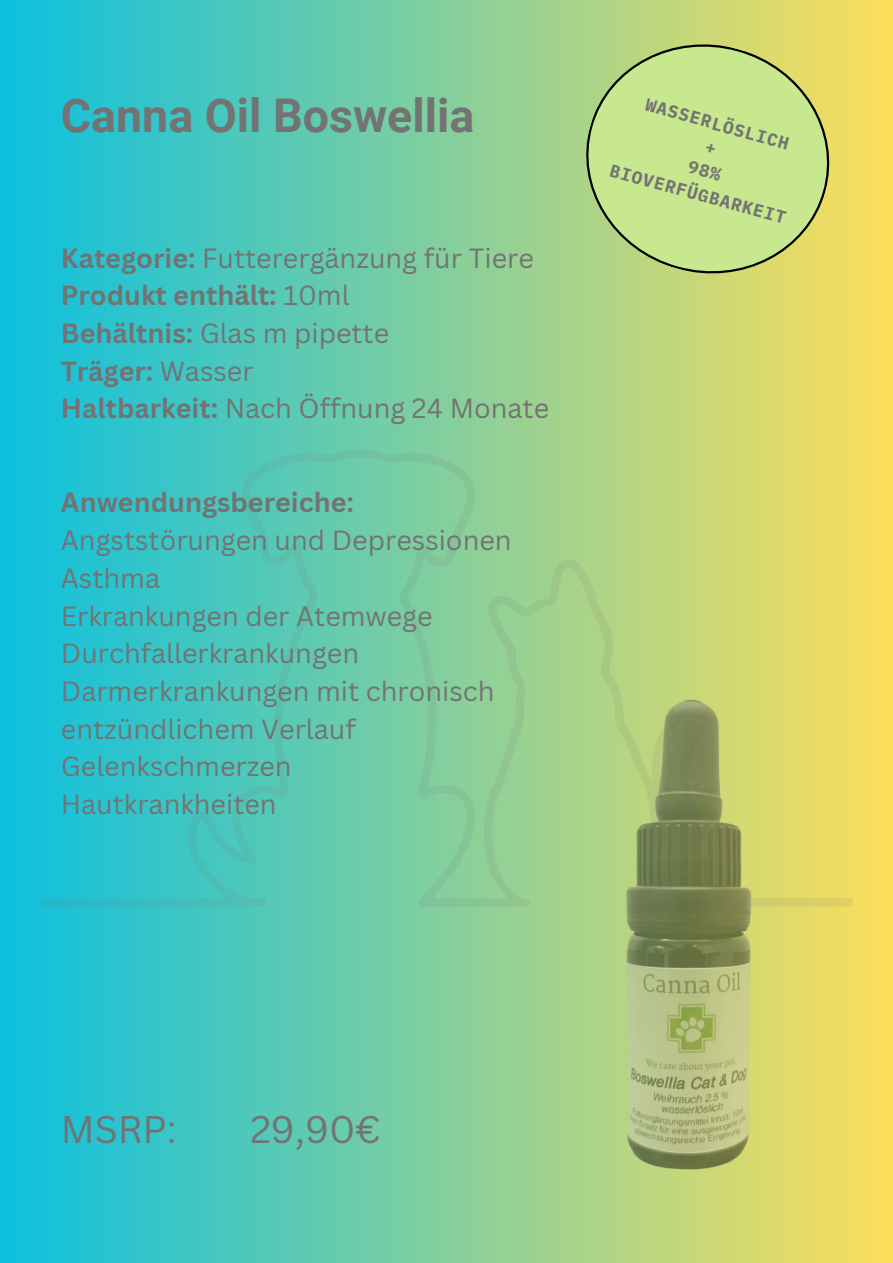
<style>
.page{position:relative;width:893px;height:1263px;background:#fff}
.page>*{position:absolute;margin:0;border:0;box-sizing:border-box;transform-origin:0 0}
.t1{font:700 46.5px "Roboto";color:#737373}
.t2{font:37.5px "Canva Sans";color:#737373}
.t3{font:27px/37.7px "Canva Sans";color:#737373}
.t4{font:700 27px "Canva Sans";color:#737373}
.t5{font:700 17.62px/24.2px "IBM Plex Mono";color:#737373;text-align:center}
.s1{font-weight:700}
</style>
<div class="page">
<div style="left:0;top:0;width:893px;height:1263px;background:linear-gradient(to right,#0bc0df,#fdde5a)"></div>
<img style="left:587px;top:908px;width:202px;height:282px">
<svg style="left:573px;top:31px;width:269px;height:256px;background:#c4dc81"></svg>
<svg style="left:40px;top:448px;width:812px;height:460px;background:#80ca9a"></svg>
<svg style="left:687px;top:160px;width:35px;height:21px"></svg>
<h1 class="t1" style="left:61px;top:89px;width:415px">Canna Oil Boswellia</h1>
<p class="t3" style="left:61px;top:238px;width:490px"><span class="s1">Kategorie:</span> Futterergänzung für Tiere<br><span class="s1">Produkt enthält:</span> 10ml<br><span class="s1">Behältnis:</span> Glas m pipette<br><span class="s1">Träger:</span> Wasser<br><span class="s1">Haltbarkeit:</span> Nach Öffnung 24 Monate</p>
<p class="t4" style="left:61px;top:484px;width:295px">Anwendungsbereiche:</p>
<p class="t3" style="left:61px;top:521px;width:452px">Angststörungen und Depressionen<br>Asthma<br>Erkrankungen der Atemwege<br>Durchfallerkrankungen<br>Darmerkrankungen mit chronisch entzündlichem Verlauf<br>Gelenkschmerzen<br>Hautkrankheiten</p>
<p class="t5" style="left:649px;top:93px;width:149px;rotate:15deg">WASSERLÖSLICH +</p>
<p class="t5" style="left:613px;top:158px;width:184px;rotate:15deg">BIOVERFÜGBARKEIT</p>
<h2 class="t2" style="left:61px;top:1103px;width:117px">MSRP:</h2>
<h2 class="t2" style="left:250px;top:1103px;width:132px">29,90€</h2>
</div>
